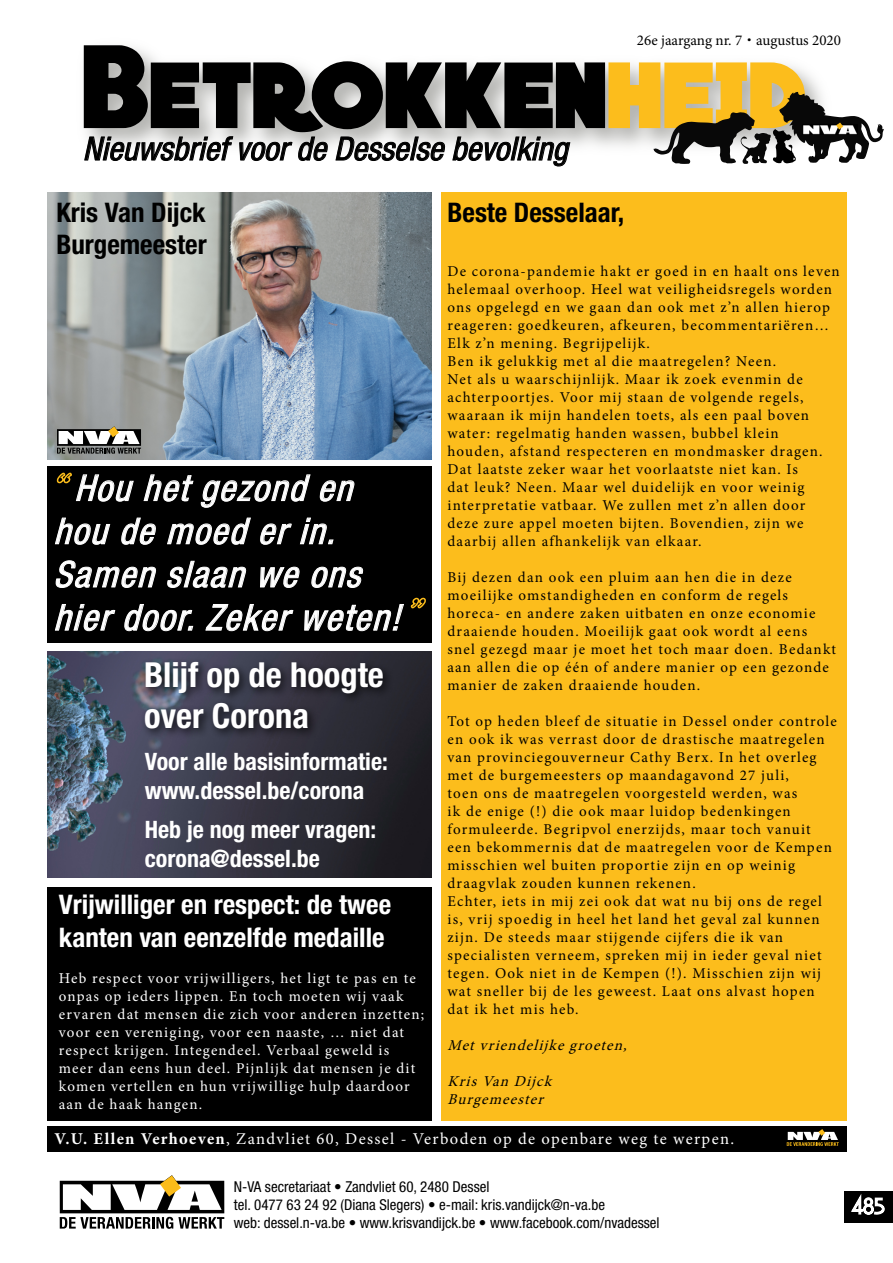
<style>
.page{position:relative;width:893px;height:1263px;background:#fff}
.page>*{position:absolute;margin:0;border:0;box-sizing:border-box;transform-origin:0 0}
.t1{font:italic condensed 36px/43.2px "Helvetica Neue LT Std";color:#fff}
.t2{font:700 condensed 34.5px/41.4px "Helvetica Neue LT Std";color:#fff}
.t3{font:italic condensed 32.4px "Helvetica Neue LT Std";color:#000}
.t4{font:700 condensed 27px/32.4px "Helvetica Neue LT Std";color:#fff}
.t5{font:700 condensed 27px/32.4px "Helvetica Neue LT Std";color:#000}
.t6{font:700 condensed 24px/28.8px "Helvetica Neue LT Std";color:#fff}
.t7{font:16.5px "Minion Pro";letter-spacing:.08em;color:#fff}
.t8{font:15px/18px "Minion Pro";letter-spacing:.08em;color:#000}
.t9{font:15px/18px "Minion Pro";letter-spacing:.08em;color:#fff}
.t10{font:condensed 15px/18px "Helvetica Neue LT Std";color:#000}
.t11{font:italic 15px/18px "Minion Pro";color:#000}
.t12{font:15px "Minion Pro";color:#000}
.s1{font-family:"Nexa";font-weight:300}
.s2{font-weight:700}
</style>
<div class="page">
<div style="left:844px;top:1192px;width:49px;height:31px;background:#000"></div>
<svg style="left:849px;top:1191px;width:37px;height:24px"></svg>
<svg style="left:60px;top:1175px;width:164px;height:54px"></svg>
<img style="left:48px;top:192px;width:384px;height:267px">
<svg style="left:84px;top:45px;width:800px;height:122px"></svg>
<img style="left:802px;top:122px;width:55px;height:12px">
<div style="left:441px;top:192px;width:406px;height:928px;background:#fcbd1c"></div>
<div style="left:48px;top:1126px;width:799px;height:25px;background:#000"></div>
<svg style="left:787px;top:1129px;width:52px;height:17px"></svg>
<svg style="left:57px;top:426px;width:84px;height:28px"></svg>
<img style="left:48px;top:651px;width:384px;height:226px">
<div style="left:140px;top:656px;width:254px;height:84px;background:#000;opacity:.75"></div>
<div style="left:48px;top:887px;width:384px;height:233px;background:#000"></div>
<div style="left:47px;top:466px;width:385px;height:176px;background:#000"></div>
<svg style="left:143px;top:474px;width:51px;height:28px"></svg>
<svg style="left:201px;top:474px;width:110px;height:34px"></svg>
<svg style="left:319px;top:480px;width:36px;height:22px"></svg>
<svg style="left:55px;top:517px;width:55px;height:28px"></svg>
<svg style="left:121px;top:517px;width:35px;height:28px"></svg>
<svg style="left:167px;top:517px;width:84px;height:28px"></svg>
<svg style="left:260px;top:523px;width:32px;height:22px"></svg>
<svg style="left:300px;top:517px;width:34px;height:27px"></svg>
<svg style="left:55px;top:560px;width:102px;height:28px"></svg>
<svg style="left:167px;top:561px;width:80px;height:27px"></svg>
<svg style="left:260px;top:567px;width:40px;height:21px"></svg>
<svg style="left:311px;top:567px;width:53px;height:21px"></svg>
<svg style="left:55px;top:604px;width:60px;height:27px"></svg>
<svg style="left:124px;top:604px;width:69px;height:27px"></svg>
<svg style="left:205px;top:604px;width:89px;height:27px"></svg>
<svg style="left:304px;top:604px;width:100px;height:27px"></svg>
<svg style="left:56px;top:472px;width:78px;height:30px"></svg>
<svg style="left:411px;top:597px;width:15px;height:12px"></svg>
<h3 class="t3" style="left:83px;top:130px;width:486px">Nieuwsbrief voor de Desselse bevolking</h3>
<p class="t12" style="left:637px;top:30px;width:206px">26e jaargang nr. 7 <span class="s1">•</span> augustus 2020</p>
<h3 class="t5" style="left:56px;top:195px;width:152px">Kris Van Dijck<br>Burgemeester</h3>
<h3 class="t5" style="left:447px;top:195px;width:178px">Beste Desselaar,</h3>
<p class="t8" style="left:447px;top:262px;width:394px">De corona-pandemie hakt er goed in en haalt ons leven helemaal overhoop. Heel wat veiligheidsregels worden ons opgelegd en we gaan dan ook met z’n allen hierop reageren: goedkeuren, afkeuren, becommentariëren… Elk z’n mening. Begrijpelijk.<br>Ben ik gelukkig met al die maatregelen? Neen.<br>Net als u waarschijnlijk. Maar ik zoek evenmin de achterpoortjes. Voor mij staan de volgende regels, waaraan ik mijn handelen toets, als een paal boven water: regelmatig handen wassen, bubbel klein<br>houden, afstand respecteren en mondmasker dragen.<br>Dat laatste zeker waar het voorlaatste niet kan. Is<br>dat leuk? Neen. Maar wel duidelijk en voor weinig interpretatie vatbaar. We zullen met z’n allen door deze zure appel moeten bijten. Bovendien, zijn we daarbij allen afhankelijk van elkaar.</p>
<p class="t8" style="left:447px;top:568px;width:390px">Bij dezen dan ook een pluim aan hen die in deze moeilijke omstandigheden en conform de regels horeca- en andere zaken uitbaten en onze economie draaiende houden. Moeilijk gaat ook wordt al eens snel gezegd maar je moet het toch maar doen. Bedankt aan allen die op één of andere manier op een gezonde manier de zaken draaiende houden.</p>
<p class="t8" style="left:447px;top:712px;width:391px">Tot op heden bleef de situatie in Dessel onder controle en ook ik was verrast door de drastische maatregelen van provinciegouverneur Cathy Berx. In het overleg met de burgemeesters op maandagavond 27 juli,<br>toen ons de maatregelen voorgesteld werden, was<br>ik de enige (!) die ook maar luidop bedenkingen formuleerde. Begripvol enerzijds, maar toch vanuit een bekommernis dat de maatregelen voor de Kempen misschien wel buiten proportie zijn en op weinig draagvlak zouden kunnen rekenen.<br>Echter, iets in mij zei ook dat wat nu bij ons de regel is, vrij spoedig in heel het land het geval zal kunnen zijn. De steeds maar stijgende cijfers die ik van specialisten verneem, spreken mij in ieder geval niet tegen. Ook niet in de Kempen (!). Misschien zijn wij wat sneller bij de les geweest. Laat ons alvast hopen dat ik het mis heb.</p>
<p class="t11" style="left:447px;top:1036px;width:186px">Metvriendelijkegroeten,</p>
<p class="t11" style="left:447px;top:1072px;width:111px">KrisVan Dij ck<br>Burgemeester</p>
<p class="t7" style="left:55px;top:1128px;width:681px"><span class="s2">V.U. Ellen Verhoeven</span>, Zandvliet 60, Dessel - Verboden op de openbare weg te werpen.</p>
<h1 class="t1" style="left:54px;top:466px;width:358px;text-indent:21px">Hou hetgezond en hou de moed erin.<br>Samen slaan we ons hierdoor.Zekerweten!</h1>
<h2 class="t2" style="left:144px;top:653px;width:241px">Blijf op de hoogte over Corona</h2>
<h3 class="t6" style="left:145px;top:747px;width:245px">Voor alle basisinformatie: www.dessel.be/corona</h3>
<h3 class="t6" style="left:145px;top:815px;width:233px">Heb je nog meer vragen: corona@dessel.be</h3>
<h3 class="t4" style="left:59px;top:888px;width:334px">Vrijwilliger en respect: de twee kanten van eenzelfde medaille</h3>
<p class="t9" style="left:59px;top:969px;width:367px">Heb respect voor vrijwilligers, het ligt te pas en te onpas op ieders lippen. En toch moeten wij vaak ervaren dat mensen die zich voor anderen inzetten; voor een vereniging, voor een naaste, … niet dat respect krijgen. Integendeel. Verbaal geweld is meer dan eens hun deel. Pijnlijk dat mensen je dit komen vertellen en hun vrijwillige hulp daardoor aan de haak hangen.</p>
<p class="t10" style="left:234px;top:1178px;width:427px">N-VA secretariaat • Zandvliet 60, 2480 Dessel<br>tel. 0477 63 24 92 (Diana Slegers) • e-mail: kris.vandijck@n-va.be<br>web: dessel.n-va.be • www.krisvandijck.be • www.facebook.com/nvadessel</p>
</div>
